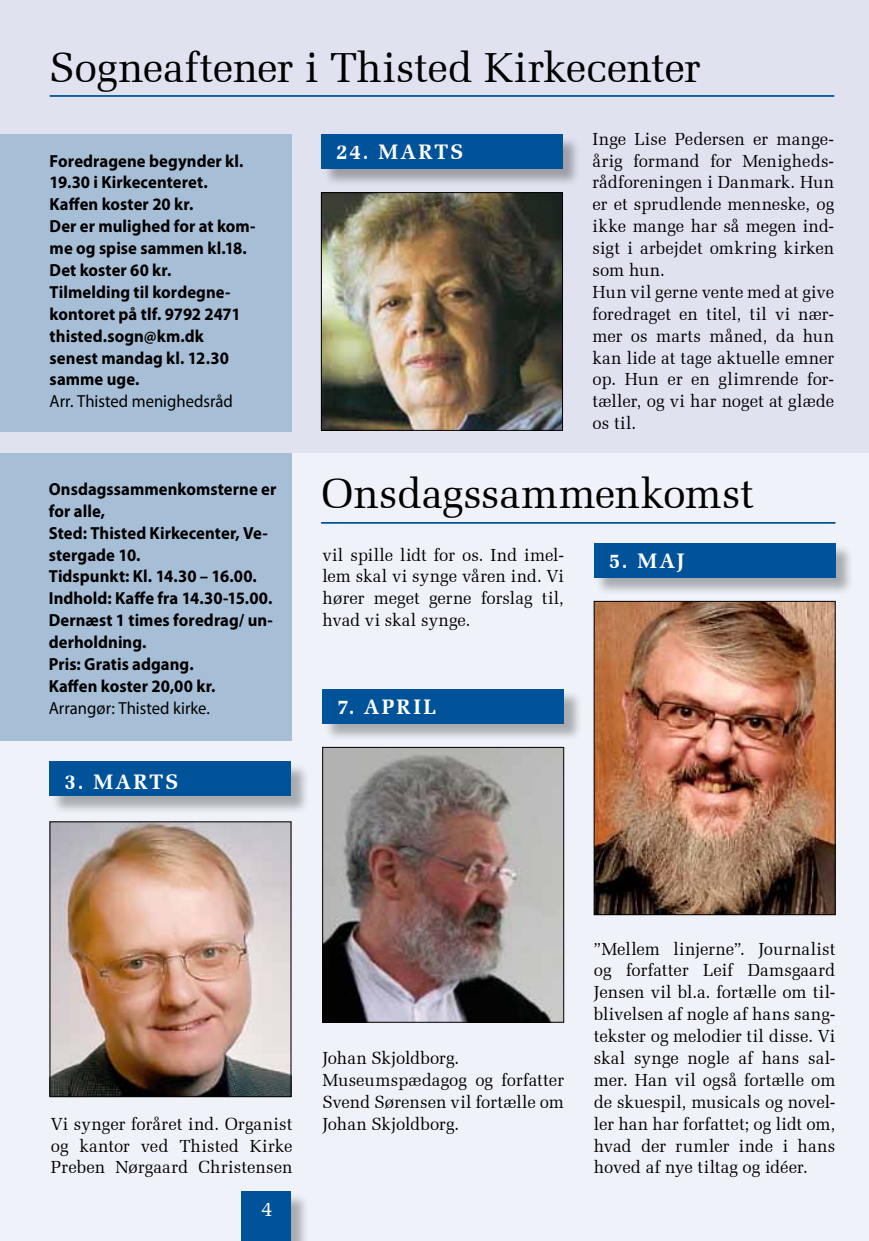
<style>
.page{position:relative;width:869px;height:1241px;background:#fff}
.page>*{position:absolute;margin:0;border:0;box-sizing:border-box;transform-origin:0 0}
.t1{font:42px "Zapf Elliptical 711 BT";letter-spacing:-.01em;color:#000}
.t2{font:700 21px "Zapf Elliptical 711 BT";letter-spacing:.13em;color:#fff}
.t3{font:21px "Zapf Elliptical 711 BT";color:#fff}
.t4{font:17.5px/21.9px "Zapf Elliptical 711 BT";color:#000;text-align:justify}
.t5{font:700 17.5px/21.9px "Myriad Pro";letter-spacing:.005em;color:#000;scale:.95 1}
.t6{font:17.5px "Myriad Pro";color:#000;scale:.95 1}
</style>
<div class="page">
<div style="left:0;top:0;width:868px;height:499px;background:#e0e2ef"></div>
<div style="left:0;top:453px;width:868px;height:787px;background:#eff3f9"></div>
<div style="left:243px;top:1192px;width:67px;height:48px;background:#000;opacity:.3"></div>
<div style="left:241px;top:1191px;width:50px;height:49px;background:#005398"></div>
<div style="left:322px;top:135px;width:258px;height:52px;background:#000;opacity:.3"></div>
<div style="left:321px;top:134px;width:241px;height:35px;background:#005398"></div>
<hr style="left:50px;top:95px;width:783px;height:2px;background:#005398">
<div style="left:0;top:134px;width:291px;height:298px;background:#a7bed7"></div>
<hr style="left:321px;top:522px;width:514px;height:1px;background:#005398">
<div style="left:51px;top:762px;width:258px;height:52px;background:#000;opacity:.3"></div>
<div style="left:50px;top:761px;width:241px;height:35px;background:#005398"></div>
<div style="left:323px;top:690px;width:259px;height:51px;background:#000;opacity:.3"></div>
<div style="left:322px;top:688px;width:241px;height:35px;background:#005398"></div>
<div style="left:0;top:453px;width:291px;height:288px;background:#a7bed7"></div>
<img style="left:52px;top:823px;width:237px;height:271px">
<div style="left:50px;top:821px;width:241px;height:275px;border:1px solid #000"></div>
<img style="left:324px;top:749px;width:237px;height:271px">
<div style="left:322px;top:747px;width:241px;height:275px;border:1px solid #000"></div>
<img style="left:595px;top:603px;width:238px;height:309px">
<div style="left:593px;top:601px;width:242px;height:313px;border:1px solid #000"></div>
<img style="left:323px;top:194px;width:237px;height:234px">
<div style="left:321px;top:192px;width:241px;height:238px;border:1px solid #000"></div>
<div style="left:595px;top:544px;width:258px;height:51px;background:#000;opacity:.3"></div>
<div style="left:593px;top:542px;width:242px;height:35px;background:#005398"></div>
<h1 class="t1" style="left:50px;top:42px;width:652px">Sogneaftener i Thisted Kirkecenter</h1>
<p class="t5" style="left:50px;top:149px;width:218px">Foredragene begynder kl.<br>19.30 i Kirkecenteret.<br>Kaffen koster 20 kr.<br>Der er mulighed for at kom&shy;me og spise sammen kl.18.<br>Det koster 60 kr.<br>Tilmelding til kordegne&shy;kontoret på tlf. 9792 2471 thisted.sogn@km.dk senest mandag kl. 12.30 samme uge.</p>
<p class="t6" style="left:50px;top:390px;width:194px">Arr. Thisted menighedsråd</p>
<p class="t5" style="left:49px;top:477px;width:241px">Onsdagssammenkomsterne er for alle,<br>Sted: Thisted Kirkecenter, Ve&shy;stergade 10.<br>Tidspunkt: Kl. 14.30 – 16.00.<br>Indhold: Kaffe fra 14.30-15.00.<br>Dernæst 1 times foredrag/ un&shy;derholdning.<br>Pris: Gratis adgang.<br>Kaffen koster 20,00 kr.</p>
<p class="t6" style="left:49px;top:697px;width:171px">Arrangør: Thisted kirke.</p>
<p class="t2" style="left:64px;top:769px;width:85px">3. MARTS</p>
<p class="t2" style="left:336px;top:140px;width:98px">24. MARTS</p>
<p class="t4" style="left:592px;top:128px;width:243px;text-align:left">Inge Lise Pedersen er mange&shy;årig formand for Menigheds&shy;rådforeningen i Danmark. Hun er et sprudlende menneske, og ikke mange har så megen ind&shy;sigt i arbejdet omkring kirken som hun.<br>Hun vil gerne vente med at give foredraget en titel, til vi nær&shy;mer os marts måned, da hun kan lide at tage aktuelle emner op. Hun er en glimrende for&shy;tæller, og vi har noget at glæde os til.</p>
<h1 class="t1" style="left:321px;top:469px;width:434px">Onsdagssammenkomst</h1>
<p class="t4" style="left:322px;top:543px;width:243px">vil spille lidt for os. Ind imel&shy;lem skal vi synge våren ind. Vi hører meget gerne forslag til, hvad vi skal synge.</p>
<p class="t2" style="left:337px;top:694px;width:59px">7. APRIL</p>
<p class="t2" style="left:608px;top:548px;width:77px">5. MAJ</p>
<p class="t4" style="left:51px;top:1112px;width:243px">Vi synger foråret ind. Organist og kantor ved Thisted Kirke Preben Nørgaard Christensen</p>
<p class="t3" style="left:261px;top:1196px;width:13px">4</p>
<p class="t4" style="left:322px;top:1046px;width:243px;text-align:left">Johan Skjoldborg.<br>Museumspædagog og forfatter<br>Svend Sørensen vil fortælle om<br>Johan Skjoldborg.</p>
<p class="t4" style="left:593px;top:937px;width:243px">”Mellem linjerne”. Journalist og forfatter Leif Damsgaard Jensen vil bl.a. fortælle om til&shy;blivelsen af nogle af hans sang&shy;tekster og melodier til disse. Vi skal synge nogle af hans sal&shy;mer. Han vil også fortælle om de skuespil, musicals og novel&shy;ler han har forfattet; og lidt om, hvad der rumler inde i hans hoved af nye tiltag og idéer.</p>
</div>
